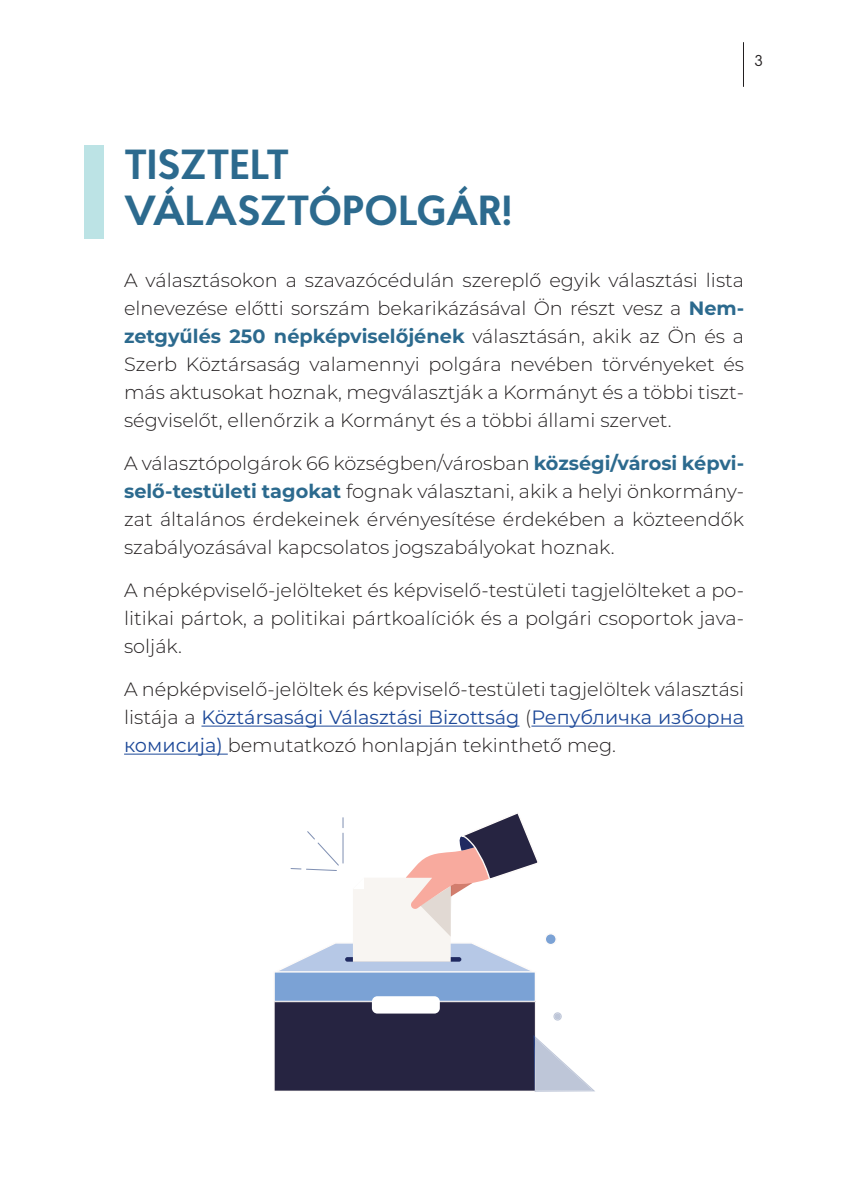
<style>
.page{position:relative;width:844px;height:1191px;background:#fff}
.page>*{position:absolute;margin:0;border:0;box-sizing:border-box;transform-origin:0 0}
.t1{font:700 42px/45.5px "Proba Pro";letter-spacing:-.005em;color:#2c6a8e}
.t2{font:300 19.25px/28px "Montserrat";color:#231f20;text-align:justify}
.t3{font:15.75px "Proba Pro";color:#231f20}
.s1{font-weight:700;color:#2c6a8e}
.s2{font-weight:400;color:#1c4898}
</style>
<div class="page">
<hr style="left:743px;top:42px;width:1px;height:45px;background:#231f20">
<div style="left:84px;top:145px;width:20px;height:93px;background:#bce3e5"></div>
<hr style="left:201px;top:725px;width:318px;height:1px;background:#1c4898">
<hr style="left:531px;top:725px;width:213px;height:1px;background:#1c4898">
<hr style="left:124px;top:753px;width:104px;height:1px;background:#1c4898">
<svg style="left:274px;top:813px;width:321px;height:278px"></svg>
<p class="t3" style="left:754px;top:51px;width:10px">3</p>
<h1 class="t1" style="left:124px;top:140px;width:389px">TISZTELT<br>VÁLASZTÓPOLGÁR!</h1>
<p class="t2" style="left:124px;top:266px;width:621px">A választásokon a szavazócédulán szereplő egyik választási lista elnevezése előtti sorszám bekarikázásával Ön részt vesz a <span class="s1">Nem&shy;zetgyűlés 250 népképviselőjének</span> választásán, akik az Ön és a Szerb Köztársaság valamennyi polgára nevében törvényeket és más aktusokat hoznak, megválasztják a Kormányt és a többi tiszt&shy;ségviselőt, ellenőrzik a Kormányt és a többi állami szervet.</p>
<p class="t2" style="left:124px;top:449px;width:621px">A választópolgárok 66 községben/városban <span class="s1">községi/városi képvi&shy;selő-testületi tagokat</span> fognak választani, akik a helyi önkormány&shy;zat általános érdekeinek érvényesítése érdekében a közteendők szabályozásával kapcsolatos jogszabályokat hoznak.</p>
<p class="t2" style="left:124px;top:576px;width:621px">A népképviselő-jelölteket és képviselő-testületi tagjelölteket a po&shy;litikai pártok, a politikai pártkoalíciók és a polgári csoportok java&shy;solják.</p>
<p class="t2" style="left:124px;top:675px;width:621px">A népképviselő-jelöltek és képviselő-testületi tagjelöltek választási listája a <span class="s2">Köztársasági Választási Bizottság</span> (<span class="s2">Републичкa изборнa комисијa)</span> bemutatkozó honlapján tekinthető meg.</p>
</div>
